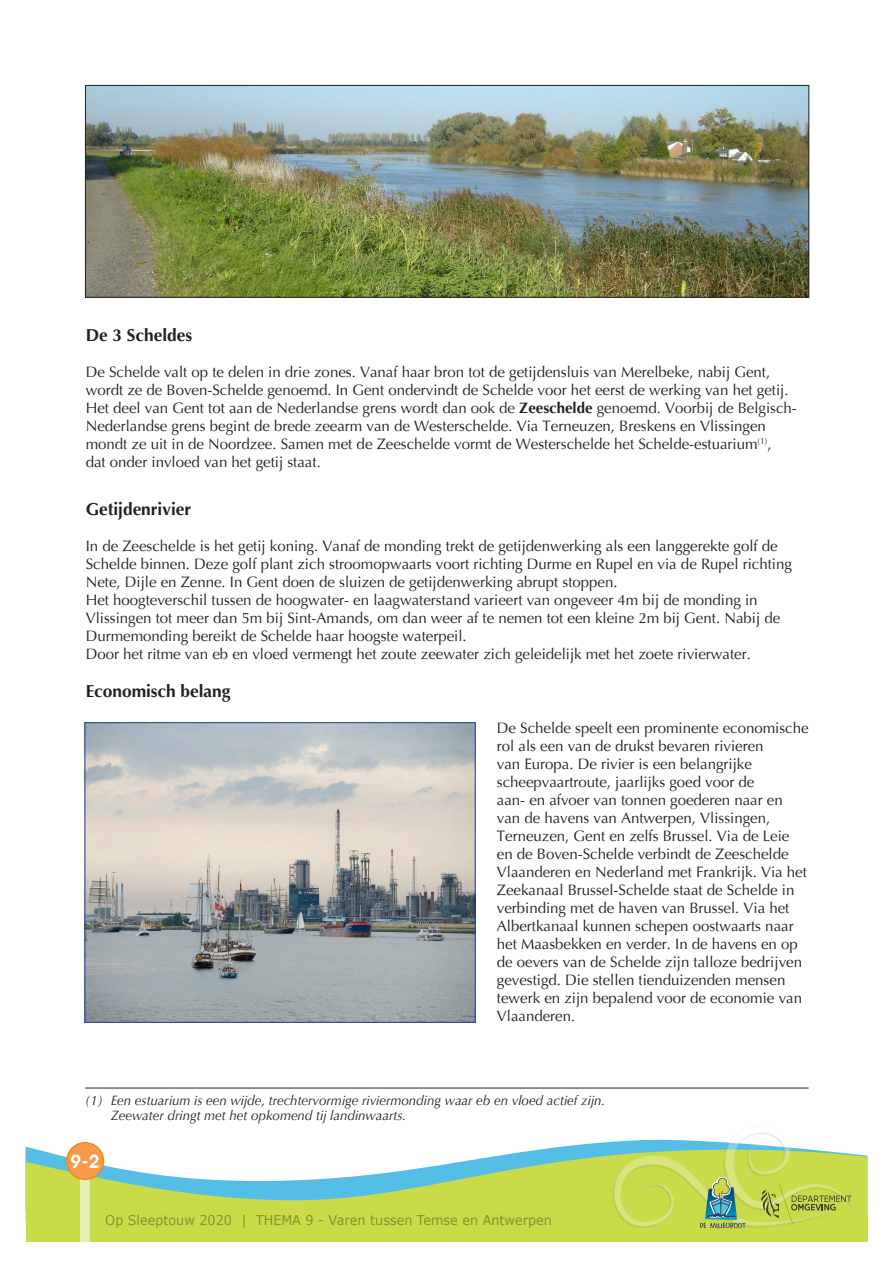
<style>
.page{position:relative;width:893px;height:1263px;background:#fff}
.page>*{position:absolute;margin:0;border:0;box-sizing:border-box;transform-origin:0 0}
.t1{font:600 18px "Trendex SSK";color:#fff}
.tekst{font:700 17.25px "Optima";color:#231f20}
.tekst-2{font:15px/18px "Optima";color:#231f20}
.tekst-3{font:italic 13.5px/15px "Optima";color:#231f20}
.t2{font:13.5px "Verdana";color:#85942f;scale:.95 1}
.s1{font-weight:700}
</style>
<div class="page">
<svg style="left:26px;top:1143px;width:841px;height:74px"></svg>
<div style="left:26px;top:1217px;width:841px;height:25px;background:#c9db49"></div>
<img style="left:604px;top:1133px;width:257px;height:96px">
<div style="left:80px;top:1174px;width:10px;height:68px;background:#e6eeb7"></div>
<div style="left:67px;top:1143px;width:37px;height:36px;background:#f79b4a;border-radius:50%"></div>
<div style="left:66px;top:1142px;width:38px;height:38px;border:1px solid #f58522;border-radius:50%"></div>
<svg style="left:700px;top:1177px;width:46px;height:51px;background:#93b775"></svg>
<svg style="left:761px;top:1184px;width:90px;height:40px;background:#b9c84d"></svg>
<img style="left:87px;top:87px;width:720px;height:209px">
<div style="left:85px;top:85px;width:724px;height:213px;border:1px solid #231f20"></div>
<img style="left:87px;top:724px;width:387px;height:297px">
<div style="left:85px;top:722px;width:391px;height:301px;border:1px solid #253f8e"></div>
<hr style="left:85px;top:1088px;width:724px;height:1px;background:#231f20">
<p class="tekst" style="left:86px;top:326px;width:108px">De 3 Scheldes</p>
<p class="tekst-2" style="left:86px;top:364px;width:713px">De Schelde valt op te delen in drie zones. Vanaf haar bron tot de getijdensluis van Merelbeke, nabij Gent, wordt ze de Boven-Schelde genoemd. In Gent ondervindt de Schelde voor het eerst de werking van het getij.<br>Het deel van Gent tot aan de Nederlandse grens wordt dan ook de <span class="s1">Zeeschelde</span> genoemd. Voorbij de Belgisch-Nederlandse grens begint de brede zeearm van de Westerschelde. Via Terneuzen, Breskens en Vlissingen mondt ze uit in de Noordzee. Samen met de Zeeschelde vormt de Westerschelde het Schelde-estuarium<sup>(1)</sup>,<br>dat onder invloed van het getij staat.</p>
<p class="tekst" style="left:86px;top:499px;width:107px">Getijdenrivier</p>
<p class="tekst-2" style="left:86px;top:537px;width:708px">In de Zeeschelde is het getij koning. Vanaf de monding trekt de getijdenwerking als een langgerekte golf de<br>Schelde binnen. Deze golf plant zich stroomopwaarts voort richting Durme en Rupel en via de Rupel richting<br>Nete, Dijle en Zenne. In Gent doen de sluizen de getijdenwerking abrupt stoppen.</p>
<p class="tekst-2" style="left:86px;top:591px;width:696px">Het hoogteverschil tussen de hoogwater- en laagwaterstand varieert van ongeveer 4m bij de monding in<br>Vlissingen tot meer dan 5m bij Sint-Amands, om dan weer af te nemen tot een kleine 2m bij Gent. Nabij de<br>Durmemonding bereikt de Schelde haar hoogste waterpeil.</p>
<p class="tekst-2" style="left:86px;top:645px;width:667px">Door het ritme van eb en vloed vermengt het zoute zeewater zich geleidelijk met het zoete rivierwater.</p>
<p class="tekst" style="left:86px;top:682px;width:146px">Economisch belang</p>
<p class="tekst-2" style="left:497px;top:719px;width:313px">De Schelde speelt een prominente economische rol als een van de drukst bevaren rivieren<br>van Europa. De rivier is een belangrijke scheepvaartroute, jaarlijks goed voor de<br>aan- en afvoer van tonnen goederen naar en van de havens van Antwerpen, Vlissingen, Terneuzen, Gent en zelfs Brussel. Via de Leie en de Boven-Schelde verbindt de Zeeschelde Vlaanderen en Nederland met Frankrijk. Via het Zeekanaal Brussel-Schelde staat de Schelde in verbinding met de haven van Brussel. Via het Albertkanaal kunnen schepen oostwaarts naar het Maasbekken en verder. In de havens en op de oevers van de Schelde zijn talloze bedrijven gevestigd. Die stellen tienduizenden mensen tewerk en zijn bepalend voor de economie van Vlaanderen.</p>
<p class="tekst-3" style="left:111px;top:1093px;width:496px;text-indent:-26px">(1) Een estuarium is een wijde, trechtervormige riviermonding waar eb en vloed actief zijn.<br>Zeewater dringt met het opkomend tij landinwaarts.</p>
<p class="t1" style="left:71px;top:1150px;width:30px">9-2</p>
<p class="t2" style="left:105px;top:1211px;width:472px">Op Sleeptouw 2020 | THEMA 9 - Varen tussen Temse en Antwerpen</p>
</div>
